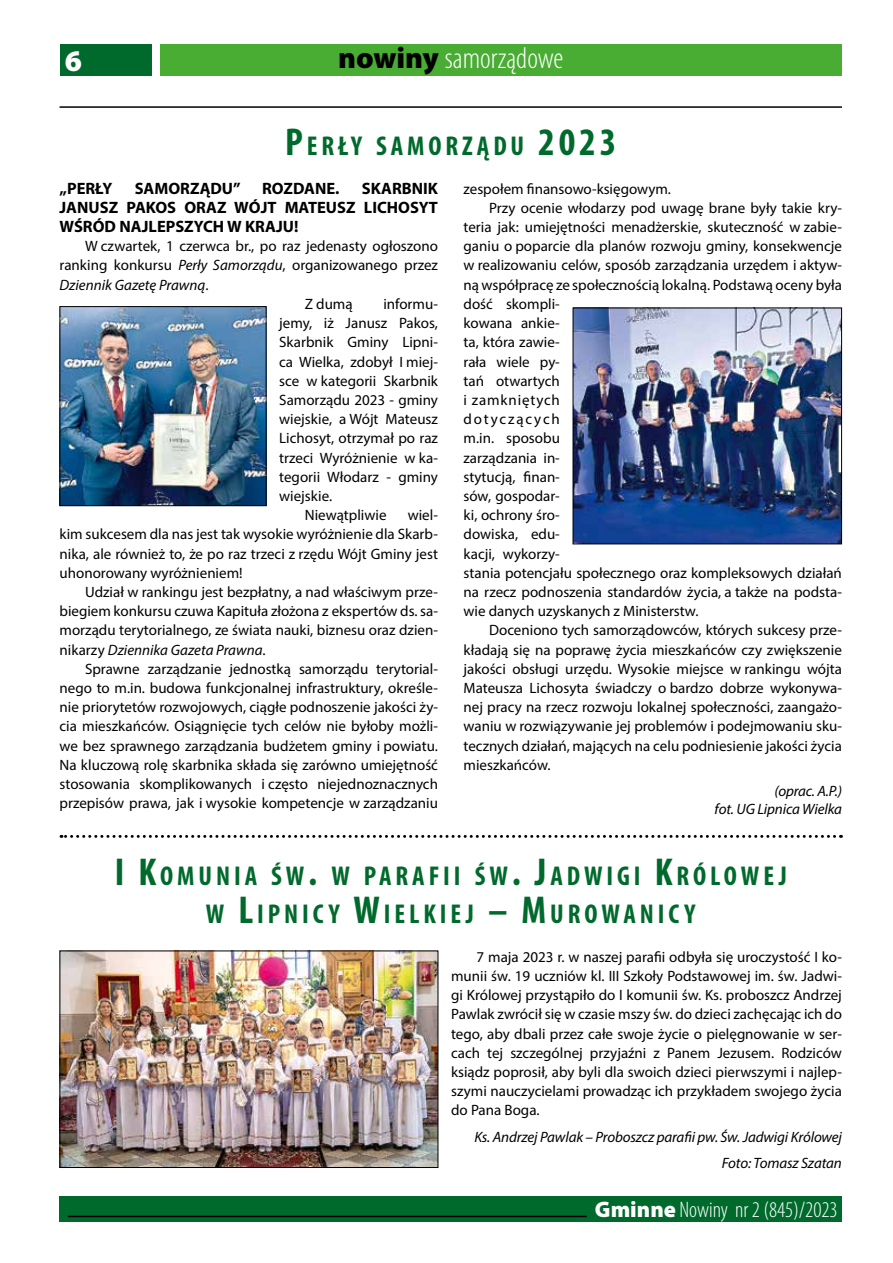
<style>
.page{position:relative;width:893px;height:1263px;background:#fff}
.page>*{position:absolute;margin:0;border:0;box-sizing:border-box;transform-origin:0 0}
.t1{font:300 condensed 30px "Myriad Pro";color:#fff}
.t2{font:900 30px "Myriad Pro";color:#fff}
.t3{font:700 condensed 27.3px/38.4px "Myriad Pro";letter-spacing:.145em;color:#006a2c;text-align:center}
.t4{font:300 condensed 22.5px "Myriad Pro";color:#fff}
.t5{font:700 16.5px/19.2px "Myriad Pro";color:#000;text-align:justify}
.t6{font:15px/19.2px "Myriad Pro";color:#000;text-align:justify}
.t7{font:italic 15px/18px "Myriad Pro";letter-spacing:-.01em;color:#000;text-align:right}
.t8{font:15px "Myriad Pro";letter-spacing:.055em;color:#000}
.t9{font:15px "Myriad Pro";letter-spacing:.12em;color:#000}
.s1{font-weight:900;font-stretch:normal;color:#000}
.s2{font-size:39px}
.s3{font-style:italic}
.s4{font-style:normal}
.s5{font-weight:900;font-stretch:normal}
</style>
<div class="page">
<div style="left:60px;top:1196px;width:782px;height:26px;background:#006a2c"></div>
<hr style="left:60px;top:106px;width:782px;height:2px;background:#000">
<hr style="left:68px;top:1216px;width:519px;height:1px;background:#000">
<div style="left:160px;top:44px;width:682px;height:32px;background:#49ad33"></div>
<div style="left:60px;top:44px;width:91px;height:32px;background:#006a2c"></div>
<svg style="left:61px;top:835px;width:780px;height:3px"></svg>
<img style="left:575px;top:310px;width:265px;height:232px">
<div style="left:573px;top:308px;width:269px;height:236px;border:1px solid #000"></div>
<img style="left:62px;top:952px;width:374px;height:214px">
<div style="left:60px;top:950px;width:378px;height:218px;border:1px solid #000"></div>
<img style="left:62px;top:308px;width:202px;height:196px">
<div style="left:60px;top:306px;width:206px;height:200px;border:1px solid #000"></div>
<h1 class="t2" style="left:65px;top:41px;width:19px">6</h1>
<h1 class="t1" style="left:338px;top:42px;width:227px"><span class="s1">nowiny</span> samorządowe</h1>
<h2 class="t3" style="left:285px;top:126px;width:333px"><span class="s2">P</span>ERŁY SAMORZĄDU <span class="s2">2023</span></h2>
<p class="t5" style="left:60px;top:178px;width:380px;text-indent:302px">SKARBNIK JANUSZ PAKOS ORAZ WÓJT MATEUSZ LICHOSYT WŚRÓD NAJLEPSZYCH W KRAJU!</p>
<p class="t6" style="left:85px;top:236px;width:354px">W czwartek, 1 czerwca br., po raz jedenasty ogłoszono</p>
<p class="t6" style="left:60px;top:256px;width:380px">ranking konkursu <span class="s3">Perły Samorządu</span>, organizowanego przez</p>
<p class="t7" style="left:60px;top:275px;width:150px">Dziennik Gazetę Prawną<span class="s4">.</span></p>
<p class="t6" style="left:305px;top:294px;width:49px">Z dumą</p>
<p class="t6" style="left:383px;top:294px;width:56px">informu-</p>
<p class="t6" style="left:279px;top:313px;width:160px">jemy, iż Janusz Pakos,</p>
<p class="t6" style="left:279px;top:332px;width:160px">Skarbnik Gminy Lipni-</p>
<p class="t6" style="left:279px;top:352px;width:160px">ca Wielka, zdobył I miej-</p>
<p class="t6" style="left:279px;top:371px;width:160px">sce w kategorii Skarbnik</p>
<p class="t6" style="left:279px;top:390px;width:160px">Samorządu 2023 - gminy</p>
<p class="t6" style="left:279px;top:409px;width:160px">wiejskie, a Wójt Mateusz</p>
<p class="t6" style="left:279px;top:428px;width:160px">Lichosyt, otrzymał po raz</p>
<p class="t6" style="left:279px;top:448px;width:160px">trzeci Wyróżnienie w ka-</p>
<p class="t6" style="left:279px;top:467px;width:160px">tegorii Włodarz - gminy</p>
<p class="t6" style="left:279px;top:486px;width:54px">wiejskie.</p>
<p class="t6" style="left:305px;top:505px;width:83px">Niewątpliwie</p>
<p class="t5" style="left:60px;top:178px;width:54px">„PERŁY</p>
<p class="t5" style="left:135px;top:178px;width:108px">SAMORZĄDU”</p>
<p class="t5" style="left:262px;top:178px;width:79px">ROZDANE.</p>
<p class="t6" style="left:60px;top:505px;width:380px;text-indent:348px">wiel&shy;kim sukcesem dla nas jest tak wysokie wyróżnienie dla Skarb&shy;nika, ale również to, że po raz trzeci z rzędu Wójt Gminy jest uhonorowany wyróżnieniem!</p>
<p class="t6" style="left:60px;top:582px;width:380px;text-indent:26px">Udział w rankingu jest bezpłatny, a nad właściwym prze&shy;biegiem konkursu czuwa Kapituła złożona z ekspertów ds. sa&shy;morządu terytorialnego, ze świata nauki, biznesu oraz dzien&shy;nikarzy <span class="s3">Dziennika Gazeta Prawna</span>.</p>
<p class="t6" style="left:60px;top:659px;width:380px;text-indent:26px">Sprawne zarządzanie jednostką samorządu terytorial&shy;nego to m.in. budowa funkcjonalnej infrastruktury, określe&shy;nie priorytetów rozwojowych, ciągłe podnoszenie jakości ży&shy;cia mieszkańców. Osiągnięcie tych celów nie byłoby możli&shy;we bez sprawnego zarządzania budżetem gminy i powiatu.<br>Na kluczową rolę skarbnika składa się zarówno umiejętność stosowania skomplikowanych i często niejednoznacznych przepisów prawa, jak i wysokie kompetencje w zarządzaniu</p>
<p class="t6" style="left:463px;top:179px;width:209px">zespołem finansowo-księgowym.</p>
<p class="t6" style="left:489px;top:198px;width:354px">Przy ocenie włodarzy pod uwagę brane były takie kry-</p>
<p class="t6" style="left:464px;top:217px;width:380px">teria jak: umiejętności menadżerskie, skuteczność w zabie-</p>
<p class="t6" style="left:464px;top:236px;width:380px">ganiu o poparcie dla planów rozwoju gminy, konsekwencje</p>
<p class="t6" style="left:464px;top:256px;width:380px">w realizowaniu celów, sposób zarządzania urzędem i aktyw-</p>
<p class="t6" style="left:464px;top:275px;width:380px">ną współpracę ze społecznością lokalną. Podstawą oceny była</p>
<p class="t6" style="left:464px;top:294px;width:98px">dość skompli-</p>
<p class="t6" style="left:464px;top:313px;width:98px">kowana ankie-</p>
<p class="t6" style="left:464px;top:332px;width:98px">ta, która zawie-</p>
<p class="t6" style="left:464px;top:352px;width:98px">rała wiele py-</p>
<p class="t6" style="left:464px;top:371px;width:98px">tań otwartych</p>
<p class="t8" style="left:464px;top:391px;width:98px">i zamkniętych</p>
<p class="t9" style="left:464px;top:410px;width:98px">dotyczących</p>
<p class="t6" style="left:464px;top:428px;width:98px">m.in. sposobu</p>
<p class="t6" style="left:464px;top:448px;width:98px">zarządzania in-</p>
<p class="t6" style="left:464px;top:467px;width:98px">stytucją, finan-</p>
<p class="t6" style="left:464px;top:486px;width:98px">sów, gospodar-</p>
<p class="t6" style="left:464px;top:505px;width:98px">ki, ochrony śro-</p>
<p class="t6" style="left:464px;top:524px;width:98px">dowiska, edu-</p>
<p class="t6" style="left:464px;top:544px;width:98px">kacji, wykorzy-</p>
<p class="t6" style="left:464px;top:563px;width:380px">stania potencjału społecznego oraz kompleksowych działań</p>
<p class="t6" style="left:464px;top:582px;width:380px">na rzecz podnoszenia standardów życia, a także na podsta-</p>
<p class="t6" style="left:464px;top:601px;width:236px">wie danych uzyskanych z Ministerstw.</p>
<p class="t6" style="left:489px;top:620px;width:354px">Doceniono tych samorządowców, których sukcesy prze-</p>
<p class="t6" style="left:464px;top:640px;width:380px">kładają się na poprawę życia mieszkańców czy zwiększenie</p>
<p class="t6" style="left:464px;top:659px;width:380px">jakości obsługi urzędu. Wysokie miejsce w rankingu wójta</p>
<p class="t6" style="left:464px;top:678px;width:380px">Mateusza Lichosyta świadczy o bardzo dobrze wykonywa-</p>
<p class="t6" style="left:464px;top:697px;width:380px">nej pracy na rzecz rozwoju lokalnej społeczności, zaangażo-</p>
<p class="t6" style="left:464px;top:716px;width:380px">waniu w rozwiązywanie jej problemów i podejmowaniu sku-</p>
<p class="t6" style="left:464px;top:736px;width:380px">tecznych działań, mających na celu podniesienie jakości życia</p>
<p class="t6" style="left:464px;top:755px;width:89px">mieszkańców.</p>
<p class="t7" style="left:715px;top:782px;width:129px">(oprac. A.P.)<br>fot. UG Lipnica Wielka</p>
<h2 class="t3" style="left:115px;top:856px;width:674px"><span class="s2">I K</span>OMU NIA ŚW<span class="s2">.</span> W PARAFII ŚW<span class="s2">. J</span>ADWIGI <span class="s2">K</span>RÓLOWEJ<br>W <span class="s2">L</span>IPNICY <span class="s2">W</span>IELKIEJ <span class="s2">– M</span>UROWANICY</h2>
<p class="t6" style="left:451px;top:947px;width:392px;text-indent:26px">7 maja 2023 r. w naszej parafii odbyła się uroczystość I ko&shy;munii św. 19 uczniów kl. III Szkoły Podstawowej im. św. Jadwi&shy;gi Królowej przystąpiło do I komunii św. Ks. proboszcz Andrzej Pawlak zwrócił się w czasie mszy św. do dzieci zachęcając ich do tego, aby dbali przez całe swoje życie o pielęgnowanie w ser&shy;cach tej szczególnej przyjaźni z Panem Jezusem. Rodziców ksiądz poprosił, aby byli dla swoich dzieci pierwszymi i najlep&shy;szymi nauczycielami prowadząc ich przykładem swojego życia do Pana Boga.</p>
<p class="t7" style="left:474px;top:1123px;width:369px;line-height:26.5px">Ks. Andrzej Pawlak – Proboszcz parafii pw. Św. Jadwigi Królowej<br>Foto: Tomasz Szatan</p>
<h3 class="t4" style="left:595px;top:1198px;width:244px"><span class="s5">Gminne</span> Nowiny nr 2 (845)/2023</h3>
</div>
